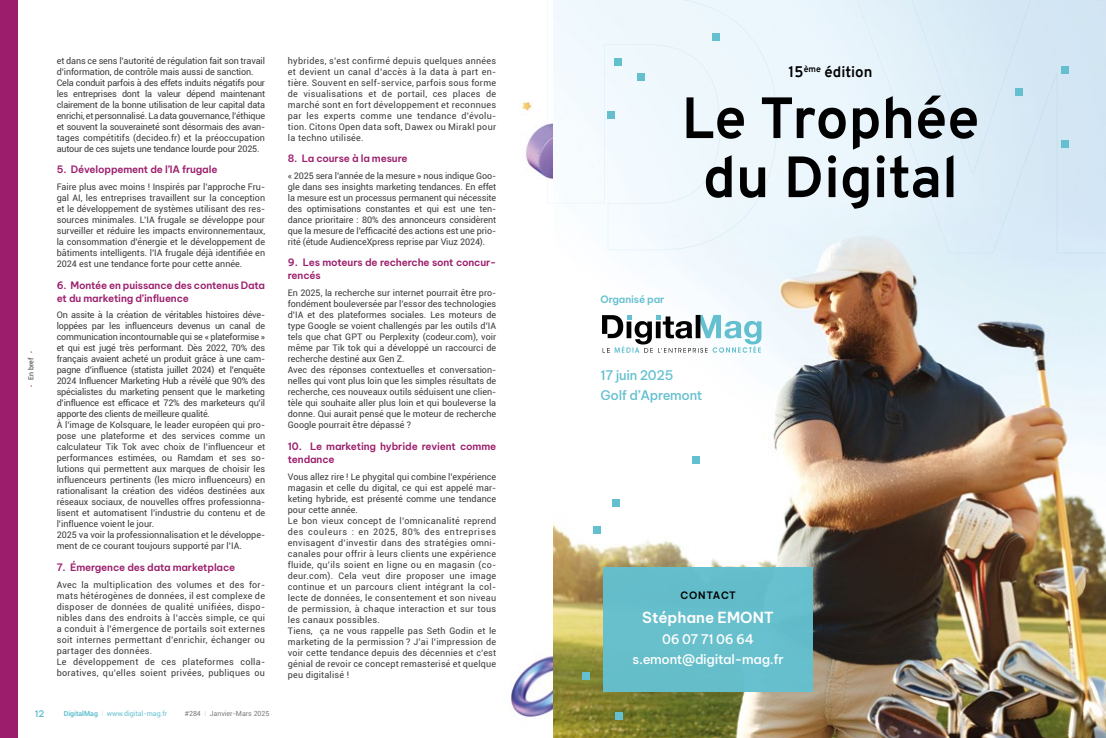
<style>
.page{position:relative;width:1106px;height:738px;background:#fff}
.page>*{position:absolute;margin:0;border:0;box-sizing:border-box;transform-origin:0 0}
.t1{font:700 58px/59px "Overpass";color:#000;text-align:center}
.t2{font:600 15px "Be Vietnam Pro";color:#fff}
.t3{font:700 15px "Overpass";color:#000}
.t4{font:500 13px/19.8px "Be Vietnam Pro";letter-spacing:-.02em;color:#fff;text-align:center}
.t5{font:500 13px/19.8px "Be Vietnam Pro";letter-spacing:-.02em;color:#64c0cf}
.t6{font:600 10px/13px "Be Vietnam Pro";letter-spacing:-.015em;color:#9b1d6c}
.t7{font:600 10px "Be Vietnam Pro";letter-spacing:-.01em;color:#64c0cf}
.t8{font:600 10px "Be Vietnam Pro";letter-spacing:.06em;color:#000}
.t9{font:9px/11px "Roboto";color:#3c3c3b;text-align:justify}
.t10{font:9px/11px "Roboto";letter-spacing:.03em;color:#3c3c3b}
.t11{font:9px/11px "Roboto";letter-spacing:-.02em;color:#3c3c3b}
.t12{font:600 9px "Be Vietnam Pro";color:#64c0cf}
.t13{font:7px "Roboto";color:#64c0cf}
.t14{font:7px "Roboto";color:#7c7b7b}
.t15{font:7px "Roboto";color:#3c3c3b}
.s1{font-size:5.5px;color:#9b1d6c}
.s2{font-weight:700}
.s3{font-weight:100}
</style>
<div class="page">
<img style="left:522px;top:101px;width:25px;height:77px">
<div style="left:0;top:0;width:17px;height:737px;background:#9b1d6c"></div>
<img style="left:511px;top:656px;width:42px;height:61px">
<img style="left:553px;top:0;width:553px;height:737px">
<svg style="left:856px;top:0;width:250px;height:253px"></svg>
<svg style="left:547px;top:0;width:230px;height:250px"></svg>
<div style="left:614px;top:58px;width:8px;height:7px;background:#64c0cf"></div>
<div style="left:607px;top:111px;width:8px;height:7px;background:#64c0cf"></div>
<div style="left:593px;top:525px;width:7px;height:8px;background:#64c0cf"></div>
<div style="left:612px;top:498px;width:8px;height:8px;background:#64c0cf"></div>
<div style="left:582px;top:671px;width:8px;height:8px;background:#64c0cf"></div>
<div style="left:615px;top:711px;width:8px;height:8px;background:#64c0cf"></div>
<div style="left:692px;top:455px;width:7px;height:8px;background:#64c0cf"></div>
<div style="left:712px;top:33px;width:8px;height:8px;background:#64c0cf"></div>
<div style="left:1061px;top:67px;width:7px;height:7px;background:#64c0cf"></div>
<div style="left:1061px;top:140px;width:7px;height:7px;background:#64c0cf"></div>
<div style="left:1015px;top:88px;width:7px;height:8px;background:#64c0cf"></div>
<div style="left:636px;top:73px;width:8px;height:7px;background:#64c0cf"></div>
<svg style="left:602px;top:315px;width:159px;height:37px"></svg>
<div style="left:604px;top:567px;width:209px;height:124px;background:#64c0cf"></div>
<p class="t15" style="left:26px;top:387px;width:38px;rotate:-90deg"><span class="s1">•</span> En bref <span class="s1">•</span></p>
<p class="t11" style="left:57px;top:54px;width:210px">et dans ce sens l’autorité de régulation fait son travail d’information, de contrôle mais aussi de sanction.<br>Cela conduit parfois à des effets induits négatifs pour les entreprises dont la valeur dépend maintenant clairement de la bonne utilisation de leur capital data enrichi, et personnalisé. La data gouvernance, l’éthique et souvent la souveraineté sont désormais des avan&shy;tages compétitifs (decideo.fr) et la préoccupation autour de ces sujets une tendance lourde pour 2025.</p>
<p class="t6" style="left:57px;top:162px;width:162px">5. Développement de l’IA frugale</p>
<p class="t9" style="left:57px;top:181px;width:210px">Faire plus avec moins ! Inspirés par l’approche Fru&shy;gal AI, les entreprises travaillent sur la conception et le développement de systèmes utilisant des res&shy;sources minimales. L’IA frugale se développe pour surveiller et réduire les impacts environnementaux, la consommation d’énergie et le développement de bâtiments intelligents. l’IA frugale déjà identifiée en 2024 est une tendance forte pour cette année.</p>
<p class="t6" style="left:57px;top:277px;width:210px">6. Montée en puissance des contenus Data et du marketing d’influence</p>
<p class="t9" style="left:57px;top:309px;width:210px;text-align:left">On assite à la création de véritables histoires déve&shy;loppées par les influenceurs devenus un canal de communication incontournable qui se « plateformise » et qui est jugé très performant. Dès 2022, 70% des français avaient acheté un produit grâce à une cam&shy;pagne d’influence (statista juillet 2024) et l’enquête 2024 Influencer Marketing Hub a révélé que 90% des spécialistes du marketing pensent que le marketing d’influence est efficace et 72% des marketeurs qu’il apporte des clients de meilleure qualité.<br>À l’image de Kolsquare, le leader européen qui pro&shy;pose une plateforme et des services comme un calculateur Tik Tok avec choix de l’influenceur et performances estimées, ou Ramdam et ses so&shy;lutions qui permettent aux marques de choisir les influenceurs pertinents (les micro influenceurs) en rationalisant la création des vidéos destinées aux réseaux sociaux, de nouvelles offres professionna&shy;lisent et automatisent l’industrie du contenu et de l’influence voient le jour.<br>2025 va voir la professionnalisation et le développe&shy;ment de ce courant toujours supporté par l’IA.</p>
<p class="t6" style="left:57px;top:559px;width:180px">7. Émergence des data marketplace</p>
<p class="t10" style="left:57px;top:578px;width:210px">Avec la multiplication des volumes et des for&shy;mats hétérogènes de données, il est complexe de disposer de données de qualité unifiées, dispo&shy;nibles dans des endroits à l’accès simple, ce qui a conduit à l’émergence de portails soit externes soit internes permettant d’enrichir, échanger ou partager des données.<br>Le développement de ces plateformes colla&shy;boratives, qu’elles soient privées, publiques ou</p>
<p class="t12" style="left:35px;top:705px;width:11px">12</p>
<p class="t13" style="left:64px;top:707px;width:105px"><span class="s2">DigitalMag</span> <span class="s3">I</span> www.digital-mag.fr</p>
<p class="t14" style="left:185px;top:707px;width:86px">#284 <span class="s3">I</span> Janvier-Mars 2025</p>
<p class="t9" style="left:288px;top:54px;width:210px">hybrides, s’est confirmé depuis quelques années et devient un canal d’accès à la data à part en&shy;tière. Souvent en self-service, parfois sous forme de visualisations et de portail, ces places de marché sont en fort développement et reconnues par les experts comme une tendance d’évolu&shy;tion. Citons Open data soft, Dawex ou Mirakl pour la techno utilisée.</p>
<p class="t6" style="left:288px;top:151px;width:121px">8. La course à la mesure</p>
<p class="t9" style="left:288px;top:170px;width:210px">« 2025 sera l’année de la mesure » nous indique Goo&shy;gle dans ses insights marketing tendances. En effet la mesure est un processus permanent qui nécessite des optimisations constantes et qui est une ten&shy;dance prioritaire : 80% des annonceurs considèrent que la mesure de l’efficacité des actions est une prio&shy;rité (étude AudienceXpress reprise par Viuz 2024).</p>
<p class="t6" style="left:288px;top:255px;width:210px">9. Les moteurs de recherche sont concur&shy;rencés</p>
<p class="t9" style="left:288px;top:287px;width:210px;text-align:left">En 2025, la recherche sur internet pourrait être pro&shy;fondément bouleversée par l’essor des technologies d’IA et des plateformes sociales. Les moteurs de type Google se voient challengés par les outils d’IA tels que chat GPT ou Perplexity (codeur.com), voir même par Tik tok qui a développé un raccourci de recherche destiné aux Gen Z.<br>Avec des réponses contextuelles et conversation&shy;nelles qui vont plus loin que les simples résultats de recherche, ces nouveaux outils séduisent une clien&shy;tèle qui souhaite aller plus loin et qui bouleverse la donne. Qui aurait pensé que le moteur de recherche Google pourrait être dépassé ?</p>
<p class="t6" style="left:288px;top:438px;width:210px">10. Le marketing hybride revient comme tendance</p>
<p class="t10" style="left:288px;top:470px;width:210px">Vous allez rire ! Le phygital qui combine l’expérience magasin et celle du digital, ce qui est appelé mar&shy;keting hybride, est présenté comme une tendance pour cette année.<br>Le bon vieux concept de l’omnicanalité reprend des couleurs : en 2025, 80% des entreprises envisagent d’investir dans des stratégies omni&shy;canales pour offrir à leurs clients une expérience fluide, qu’ils soient en ligne ou en magasin (co&shy;deur.com). Cela veut dire proposer une image continue et un parcours client intégrant la col&shy;lecte de données, le consentement et son niveau de permission, à chaque interaction et sur tous les canaux possibles.<br>Tiens, ça ne vous rappelle pas Seth Godin et le marketing de la permission ? J’ai l’impression de voir cette tendance depuis des décennies et c’est génial de revoir ce concept remasterisé et quelque peu digitalisé !</p>
<h2 class="t3" style="left:788px;top:61px;width:85px">15<sup>ème</sup> édition</h2>
<h1 class="t1" style="left:681px;top:89px;width:299px">Le Trophée du Digital</h1>
<p class="t7" style="left:600px;top:290px;width:65px">Organisé par</p>
<h3 class="t5" style="left:600px;top:363px;width:103px">17 juin 2025<br>Golf d’Apremont</h3>
<p class="t8" style="left:680px;top:586px;width:57px">CONTACT</p>
<h2 class="t2" style="left:642px;top:604px;width:133px">Stéphane EMONT</h2>
<h3 class="t4" style="left:632px;top:627px;width:153px">06 07 71 06 64 s.emont@digital-mag.fr</h3>
</div>
